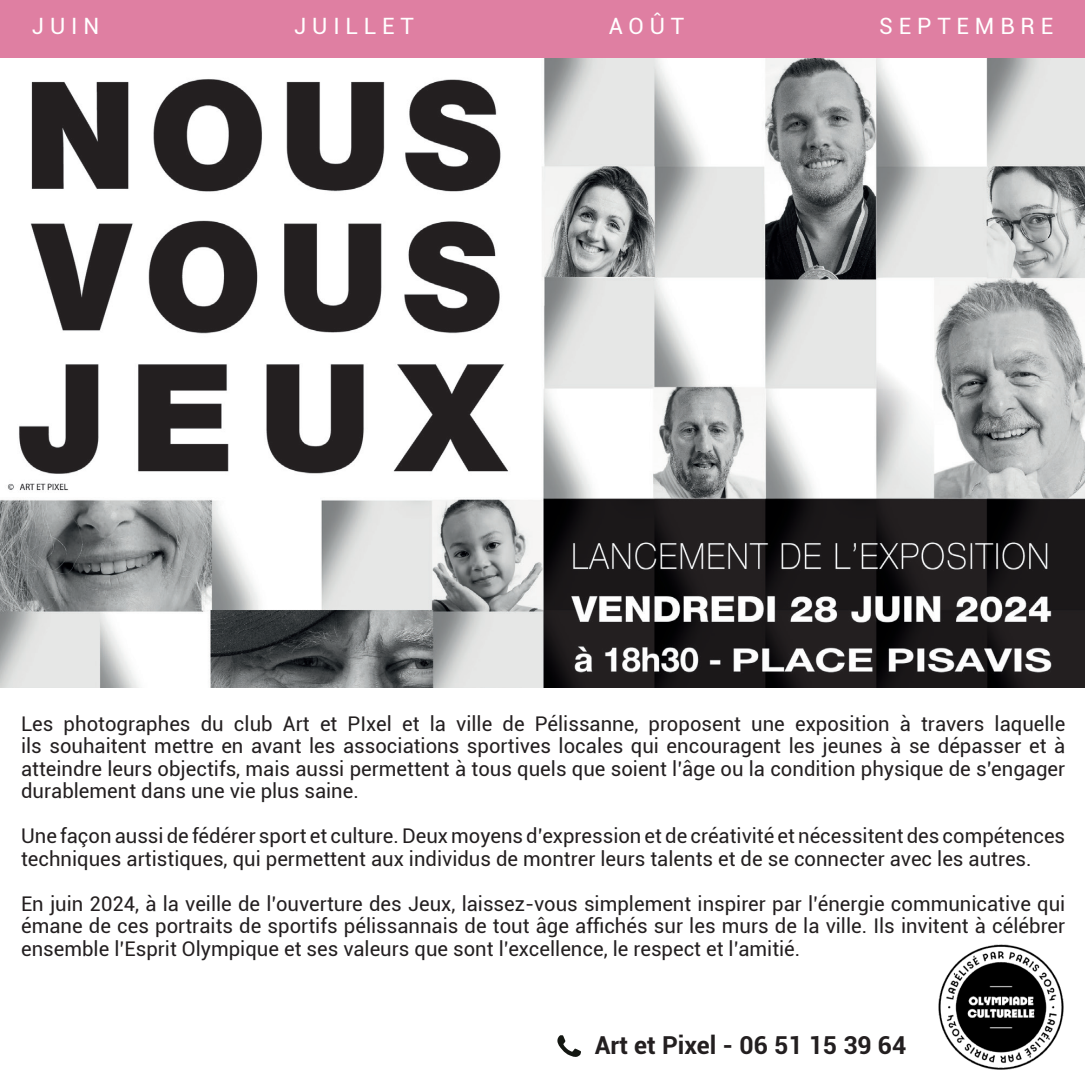
<style>
.page{position:relative;width:1085px;height:1085px;background:#fff}
.page>*{position:absolute;margin:0;border:0;box-sizing:border-box;transform-origin:0 0}
.t1{font:700 24.75px "Roboto";color:#231f20}
.t2{font:22.5px "Roboto";letter-spacing:.26em;color:#fff}
.t3{font:20.25px/22.5px "Roboto";color:#231f20;text-align:justify}
</style>
<div class="page">
<div style="left:0;top:0;width:1084px;height:58px;background:#df7fa2"></div>
<img style="left:1px;top:59px;width:1083px;height:628px">
<svg style="left:557px;top:1035px;width:24px;height:22px"></svg>
<img style="left:938px;top:944px;width:126px;height:126px">
<img style="left:0;top:487px;width:1px;height:434px">
<p class="t2" style="left:32px;top:11px;width:69px">JUIN</p>
<p class="t2" style="left:294px;top:11px;width:121px">JUILLET</p>
<p class="t2" style="left:608px;top:11px;width:77px">AOÛT</p>
<p class="t2" style="left:879px;top:11px;width:175px">SEPTEMBRE</p>
<p class="t3" style="left:21px;top:711px;width:1045px">Les photographes du club Art et PIxel et la ville de Pélissanne, proposent une exposition à travers laquelle ils souhaitent mettre en avant les associations sportives locales qui encouragent les jeunes à se dépasser et à atteindre leurs objectifs, mais aussi permettent à tous quels que soient l’âge ou la condition physique de s’engager durablement dans une vie plus saine.</p>
<p class="t3" style="left:21px;top:823px;width:1045px">Une façon aussi de fédérer sport et culture. Deux moyens d’expression et de créativité et nécessitent des compétences techniques artistiques, qui permettent aux individus de montrer leurs talents et de se connecter avec les autres.</p>
<p class="t3" style="left:21px;top:891px;width:1045px">En juin 2024, à la veille de l’ouverture des Jeux, laissez-vous simplement inspirer par l’énergie communicative qui émane de ces portraits de sportifs pélissannais de tout âge affichés sur les murs de la ville. Ils invitent à célébrer ensemble l’Esprit Olympique et ses valeurs que sont l’excellence, le respect et l’amitié.</p>
<p class="t1" style="left:594px;top:1027px;width:313px">Art et Pixel - 06 51 15 39 64</p>
</div>
